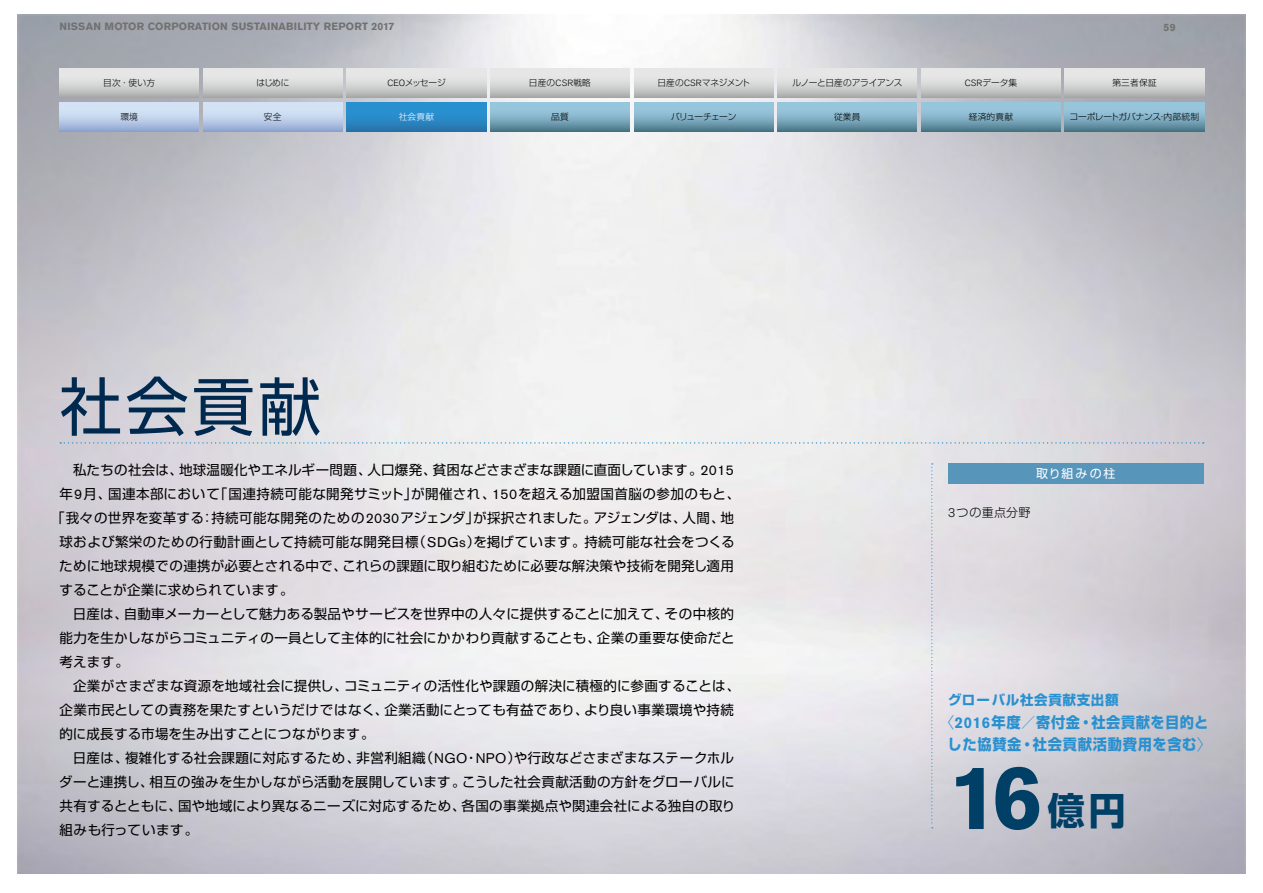
<style>
.page{position:relative;width:1263px;height:893px;background:#fff}
.page>*{position:absolute;margin:0;border:0;box-sizing:border-box;transform-origin:0 0}
.t1{font:700 90px "Nissan AG";color:#003f66}
.t2{font:63px "Shin Go Pr 5";color:#00294f}
.t3{font:700 37.5px "Shin Go Pr 5";color:#003f66}
.t4{font:700 15px/22.5px "Shin Go Pr 5";letter-spacing:.04em;color:#2990d0;text-align:center;scale:.95 1}
.t5{font:13.5px "Shin Go Pr 5";letter-spacing:.02em;color:#000}
.t6{font:700 13.5px "Shin Go Pr 5";letter-spacing:.05em;color:#2990d0}
.t7{font:300 12px "Shin Go Pr 5";letter-spacing:.025em;color:#000}
.t8{font:12px "Shin Go Pr 5";letter-spacing:.15em;color:#fff}
.t9{font:700 10.5px "Nissan AG";letter-spacing:.02em;color:#727171}
.t10{font:300 8.7px "Shin Go Pr 5";letter-spacing:-.005em;color:#000}
.t11{font:300 8.7px "Shin Go Pr 5";letter-spacing:-.025em;color:#000}
.t12{font:300 8.7px "Shin Go Pr 5";letter-spacing:-.035em;color:#000}
.t13{font:300 8.7px "Shin Go Pr 5";letter-spacing:-.03em;color:#000}
.t14{font:300 8.7px "Shin Go Pr 5";letter-spacing:-.075em;color:#000}
.t15{font:300 8.7px "Shin Go Pr 5";color:#fff}
.s1{font-family:"Nissan AG";font-size:9px}
.s2{font-family:"Nissan AG";font-size:13.95px}
.s3{font-family:"Nissan AG";font-size:12.3px}
.s4{font-weight:300}
.s5{font-family:"Nissan AG";font-size:15.45px}
</style>
<div class="page">
<img style="left:17px;top:15px;width:1229px;height:859px">
<div style="left:948px;top:463px;width:255px;height:21px;background:#5795bb"></div>
<svg style="left:60px;top:442px;width:1144px;height:2px;background:#c5d5e2"></svg>
<svg style="left:931px;top:463px;width:2px;height:365px"></svg>
<div style="left:203px;top:102px;width:139px;height:30px;background:linear-gradient(to bottom,#e5f2fd,#9bafd7)"></div>
<svg style="left:490px;top:102px;width:140px;height:30px;background:#7daabf"></svg>
<svg style="left:921px;top:102px;width:139px;height:30px;background:#7daabf"></svg>
<svg style="left:778px;top:102px;width:139px;height:30px;background:#7daabf"></svg>
<svg style="left:634px;top:102px;width:139px;height:30px;background:#7daabf"></svg>
<div style="left:778px;top:68px;width:139px;height:30px;background:linear-gradient(to bottom,#f6f5f5,#b5b5b6)"></div>
<svg style="left:1065px;top:102px;width:139px;height:30px;background:#7daabf"></svg>
<div style="left:347px;top:68px;width:139px;height:30px;background:linear-gradient(to bottom,#f6f5f5,#b5b5b6)"></div>
<div style="left:634px;top:68px;width:139px;height:30px;background:linear-gradient(to bottom,#f6f5f5,#b5b5b6)"></div>
<div style="left:203px;top:68px;width:139px;height:30px;background:linear-gradient(to bottom,#f6f5f5,#b5b5b6)"></div>
<div style="left:60px;top:68px;width:139px;height:30px;background:linear-gradient(to bottom,#f6f5f5,#b5b5b6)"></div>
<div style="left:490px;top:68px;width:140px;height:30px;background:linear-gradient(to bottom,#f6f5f5,#b5b5b6)"></div>
<div style="left:921px;top:68px;width:139px;height:30px;background:linear-gradient(to bottom,#f6f5f5,#b5b5b6)"></div>
<div style="left:1065px;top:68px;width:139px;height:30px;background:linear-gradient(to bottom,#f6f5f5,#b5b5b6)"></div>
<div style="left:60px;top:102px;width:139px;height:30px;background:linear-gradient(to bottom,#e5f2fd,#9bafd7)"></div>
<div style="left:347px;top:102px;width:139px;height:30px;background:linear-gradient(to bottom,#2998db,#2878b0)"></div>
<p class="t9" style="left:60px;top:20px;width:336px">NISSAN MOTOR CORPORATION SUSTAINABILITY REPORT 2017</p>
<p class="t9" style="left:1164px;top:21px;width:13px">59</p>
<p class="t10" style="left:103px;top:76px;width:53px">目次・使い方</p>
<p class="t10" style="left:256px;top:76px;width:35px">はじめに</p>
<p class="t10" style="left:387px;top:76px;width:60px"><span class="s1">CEO</span>メッセージ</p>
<p class="t10" style="left:529px;top:76px;width:64px">日産の<span class="s1">CSR</span>戦略</p>
<p class="t13" style="left:657px;top:76px;width:94px">日産の<span class="s1">CSR</span>マネジメント</p>
<p class="t10" style="left:965px;top:76px;width:54px"><span class="s1">CSR</span>データ集</p>
<p class="t10" style="left:1112px;top:76px;width:46px">第三者保証</p>
<p class="t10" style="left:120px;top:110px;width:19px">環境</p>
<p class="t15" style="left:399px;top:110px;width:37px">社会貢献</p>
<p class="t12" style="left:792px;top:76px;width:112px">ルノーと日産のアライアンス</p>
<p class="t11" style="left:1069px;top:110px;width:131px">コーポレートガバナンス・内部統制</p>
<p class="t10" style="left:264px;top:110px;width:19px">安全</p>
<p class="t10" style="left:551px;top:110px;width:19px">品質</p>
<p class="t14" style="left:671px;top:110px;width:67px">バリューチェーン</p>
<p class="t10" style="left:834px;top:110px;width:28px">従業員</p>
<p class="t10" style="left:969px;top:110px;width:46px">経済的貢献</p>
<h2 class="t2" style="left:60px;top:355px;width:263px">社会貢献</h2>
<p class="t5" style="left:73px;top:459px;width:662px">私たちの社会は、地球温暖化やエネルギー問題、人口爆発、貧困などさまざまな課題に直面しています。<span class="s2">2015</span></p>
<p class="t5" style="left:60px;top:483px;width:682px">年<span class="s2">9</span>月、国連本部において「国連持続可能な開発サミット」が開催され、<span class="s2">150</span>を超える加盟国首脳の参加のもと、</p>
<p class="t5" style="left:51px;top:507px;width:684px">「我々の世界を変革する：持続可能な開発のための<span class="s2">2030</span>アジェンダ」が採択されました。アジェンダは、人間、地</p>
<p class="t5" style="left:60px;top:531px;width:676px">球および繁栄のための行動計画として持続可能な開発目標（<span class="s2">SDGs</span>）を掲げています。持続可能な社会をつくる</p>
<p class="t5" style="left:59px;top:555px;width:676px">ために地球規模での連携が必要とされる中で、これらの課題に取り組むために必要な解決策や技術を開発し適用</p>
<p class="t5" style="left:59px;top:579px;width:236px">することが企業に求められています。</p>
<p class="t5" style="left:73px;top:603px;width:663px">日産は、自動車メーカーとして魅力ある製品やサービスを世界中の人々に提供することに加えて、その中核的</p>
<p class="t5" style="left:60px;top:627px;width:677px">能力を生かしながらコミュニティの一員として主体的に社会にかかわり貢献することも、企業の重要な使命だと</p>
<p class="t5" style="left:60px;top:651px;width:71px">考えます。</p>
<p class="t5" style="left:73px;top:675px;width:669px">企業がさまざまな資源を地域社会に提供し、コミュニティの活性化や課題の解決に積極的に参画することは、</p>
<p class="t5" style="left:60px;top:699px;width:676px">企業市民としての責務を果たすというだけではなく、企業活動にとっても有益であり、より良い事業環境や持続</p>
<p class="t5" style="left:60px;top:723px;width:317px">的に成長する市場を生み出すことにつながります。</p>
<p class="t5" style="left:73px;top:747px;width:663px">日産は、複雑化する社会課題に対応するため、非営利組織（<span class="s2">NGO</span>・<span class="s2">NPO</span>）や行政などさまざまなステークホル</p>
<p class="t5" style="left:59px;top:771px;width:677px">ダーと連携し、相互の強みを生かしながら活動を展開しています。こうした社会貢献活動の方針をグローバルに</p>
<p class="t5" style="left:60px;top:795px;width:677px">共有するとともに、国や地域により異なるニーズに対応するため、各国の事業拠点や関連会社による独自の取り</p>
<p class="t5" style="left:60px;top:819px;width:140px">組みも行っています。</p>
<p class="t8" style="left:1036px;top:464px;width:81px">取り組みの柱</p>
<p class="t7" style="left:948px;top:503px;width:84px"><span class="s3">3</span>つの重点分野</p>
<p class="t6" style="left:948px;top:689px;width:172px">グローバル社会貢献支出額</p>
<p class="t4" style="left:940px;top:709px;width:287px"><span class="s4">〈</span><span class="s5">2016</span>年度／寄付金・社会貢献を目的とした協賛金・社会貢献活動費用を含む<span class="s4">〉</span></p>
<h1 class="t1" style="left:948px;top:746px;width:95px">16</h1>
<h3 class="t3" style="left:1047px;top:780px;width:80px">億円</h3>
</div>
